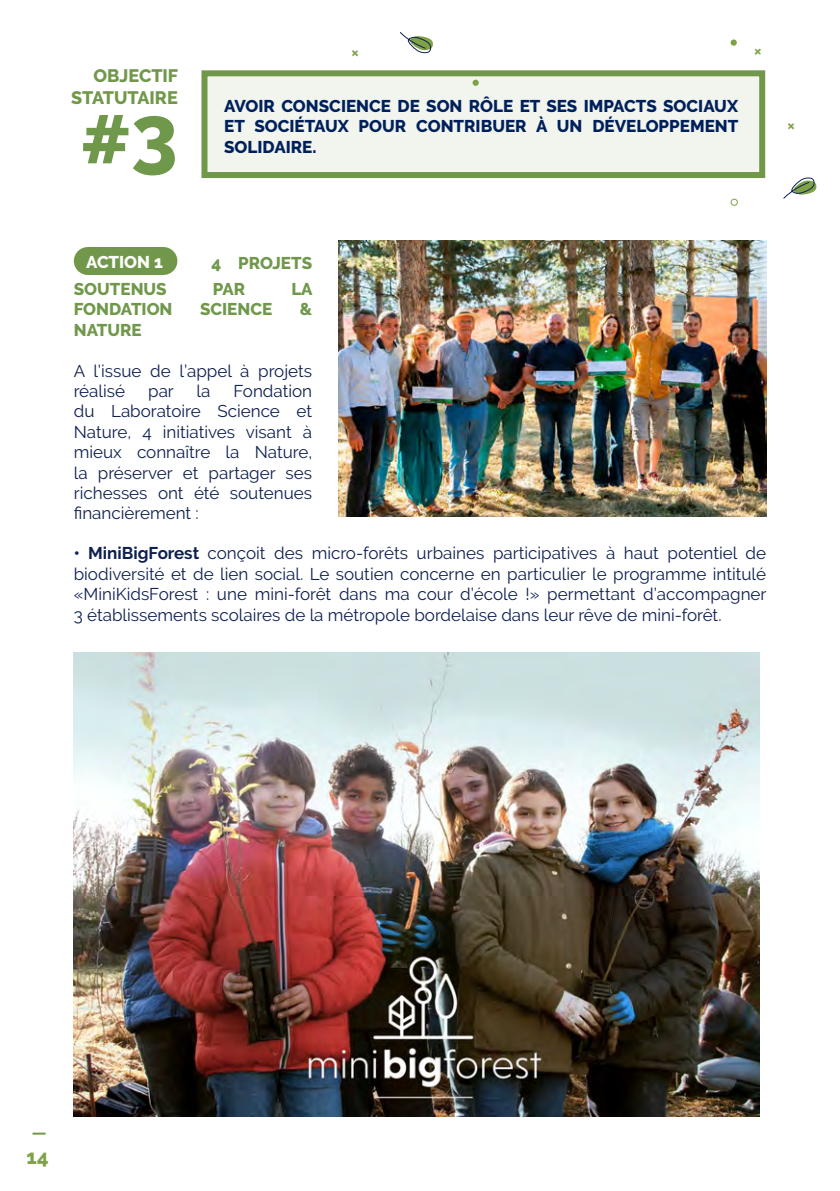
<style>
.page{position:relative;width:840px;height:1191px;background:#fff}
.page>*{position:absolute;margin:0;border:0;box-sizing:border-box;transform-origin:0 0}
.t1{font:800 68px "Raleway";color:#70984b}
.t2{font:800 20px "Raleway";color:#7fa249}
.t3{font:800 18px/21.6px "Raleway";color:#71984a;text-align:right}
.t4{font:17px/20.4px "Raleway";color:#0e2050;text-align:justify}
.t5{font:800 17px/20.4px "Raleway";color:#00205c;text-align:justify}
.t6{font:800 17px "Raleway";color:#70984b}
.t7{font:800 17px "Raleway";color:#fff}
.s1{font-size:82.4px}
.s2{font-weight:700}
</style>
<div class="page">
<svg style="left:33px;top:1132px;width:13px;height:2px"></svg>
<div style="left:201px;top:70px;width:563px;height:108px;background:#f2f5ed;border:6px solid #71984a"></div>
<img style="left:74px;top:652px;width:684px;height:464px">
<div style="left:730px;top:199px;width:7px;height:7px;border:1px solid #7fa249;border-radius:50%"></div>
<div style="left:730px;top:39px;width:6px;height:7px;background:#7fa249;border-radius:50%"></div>
<svg style="left:472px;top:80px;width:6px;height:6px"></svg>
<svg style="left:400px;top:32px;width:33px;height:22px"></svg>
<svg style="left:783px;top:177px;width:33px;height:22px"></svg>
<div style="left:88px;top:247px;width:75px;height:28px;background:#71984a"></div>
<img style="left:338px;top:241px;width:427px;height:275px">
<p class="t3" style="left:71px;top:65px;width:109px">OBJECTIF<br>STATUTAIRE</p>
<h1 class="t1" style="left:81px;top:101px;width:99px">#<span class="s1">3</span></h1>
<p class="t5" style="left:224px;top:96px;width:515px">AVOIR CONSCIENCE DE SON RÔLE ET SES IMPACTS SOCIAUX ET SOCIÉTAUX POUR CONTRIBUER À UN DÉVELOPPEMENT SOLIDAIRE.</p>
<p class="t7" style="left:86px;top:252px;width:78px">ACTION 1</p>
<p class="t6" style="left:211px;top:253px;width:102px">4 PROJETS</p>
<p class="t6" style="left:74px;top:279px;width:94px">SOUTENUS</p>
<p class="t6" style="left:212px;top:279px;width:34px">PAR</p>
<p class="t6" style="left:291px;top:279px;width:23px">LA</p>
<p class="t6" style="left:74px;top:300px;width:100px">FONDATION</p>
<p class="t6" style="left:200px;top:300px;width:74px">SCIENCE</p>
<p class="t6" style="left:299px;top:300px;width:14px">&amp;</p>
<p class="t6" style="left:74px;top:320px;width:69px">NATURE</p>
<p class="t4" style="left:74px;top:360px;width:240px">A l’issue de l’appel à projets réalisé</p>
<p class="t4" style="left:74px;top:381px;width:240px;text-indent:159px">Fondation du Laboratoire Science et Nature, 4 initiatives visant à mieux connaître la Nature, la préserver et partager ses richesses ont été soutenues financièrement :</p>
<p class="t4" style="left:148px;top:381px;width:27px">par</p>
<p class="t4" style="left:196px;top:381px;width:15px">la</p>
<p class="t4" style="left:74px;top:543px;width:694px"><span class="s2">• MiniBigForest</span> conçoit des micro-forêts urbaines participatives à haut potentiel de biodiversité et de lien social. Le soutien concerne en particulier le programme intitulé «MiniKidsForest : une mini-forêt dans ma cour d’école !» permettant d’accompagner 3 établissements scolaires de la métropole bordelaise dans leur rêve de mini-forêt.</p>
<p class="t2" style="left:26px;top:1145px;width:24px">14</p>
</div>
